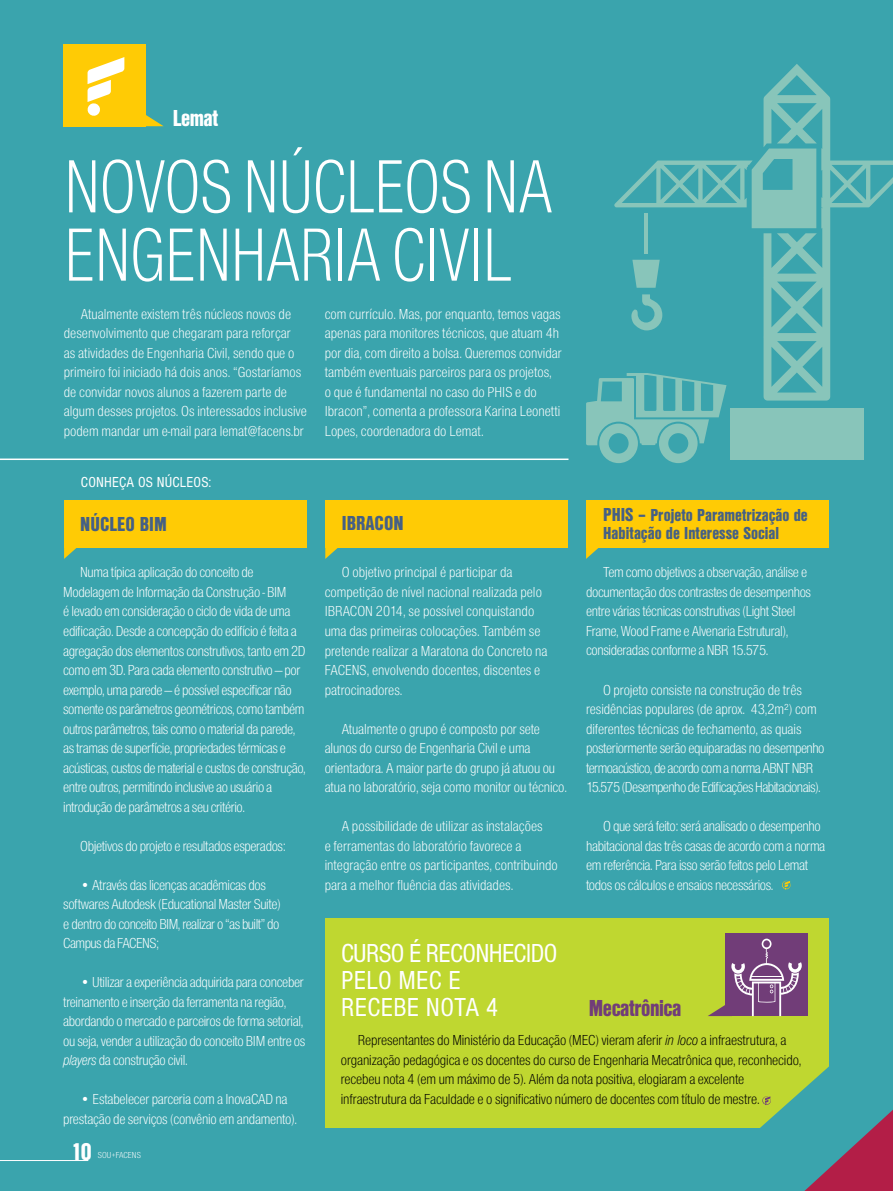
<style>
.page{position:relative;width:893px;height:1191px;background:#3aa4ad}
.page>*{position:absolute;margin:0;border:0;box-sizing:border-box;transform-origin:0 0}
.t1{font:78px "Nimbus Sans DOT Ligh Cond";letter-spacing:-.01em;color:#fff;scale:.89 1}
.t2{font:condensed 27px/27px "Nimbus Sans DOT";letter-spacing:-.025em;color:#fff}
.t3{font:condensed 27px/27px "Nimbus Sans DOT";letter-spacing:.015em;color:#fff}
.t4{font:25.2px "Nimbus Sans DOT Blac Cond";color:#fff}
.t5{font:24px "Nimbus Sans DOT Blac Cond";color:#713d78}
.t6{font:24px "Nimbus Sans DOT Blac Cond";color:#fff}
.t7{font:21px "Nimbus Sans DOT Blac Cond";color:#456085}
.t8{font:18px/18px "Nimbus Sans DOT Blac Cond";color:#456085}
.t9{font:15px/19.5px "Nimbus Sans DOT Ligh Cond";letter-spacing:-.025em;color:#fff}
.t10{font:15px/19.5px "Nimbus Sans DOT Ligh Cond";color:#fff}
.t11{font:15px/19.5px "Nimbus Sans DOT Ligh Cond";letter-spacing:-.01em;color:#000}
.t12{font:condensed 15px "Nimbus Sans DOT";letter-spacing:.015em;color:#fff}
.t13{font:9px "Nimbus Sans DOT Ligh Cond";color:#fff}
.s1{font-size:19.5px}
.s2{font-family:"Nimbus Sans DOT Ligh Cond Ital"}
</style>
<div class="page">
<svg style="left:614px;top:64px;width:278px;height:336px"></svg>
<svg style="left:752px;top:96px;width:79px;height:242px"></svg>
<div style="left:730px;top:409px;width:133px;height:51px;background:#88c5ba"></div>
<hr style="left:644px;top:213px;width:4px;height:40px;background:#88c5ba">
<svg style="left:632px;top:260px;width:28px;height:28px"></svg>
<svg style="left:629px;top:294px;width:33px;height:36px"></svg>
<hr style="left:892px;top:0;width:1px;height:1191px;background:#b31e47">
<hr style="left:0;top:1160px;width:88px;height:1px;background:#fff">
<div style="left:586px;top:500px;width:242px;height:27px;background:#ffcb05"></div>
<div style="left:586px;top:521px;width:242px;height:26px;background:#ffcb05"></div>
<svg style="left:586px;top:547px;width:43px;height:12px"></svg>
<div style="left:64px;top:44px;width:82px;height:82px;background:#ffcb05"></div>
<svg style="left:146px;top:115px;width:17px;height:11px"></svg>
<svg style="left:782px;top:880px;width:8px;height:9px"></svg>
<div style="left:325px;top:500px;width:243px;height:27px;background:#ffcb05"></div>
<div style="left:325px;top:521px;width:243px;height:26px;background:#ffcb05"></div>
<svg style="left:325px;top:547px;width:43px;height:12px"></svg>
<hr style="left:0;top:458px;width:568px;height:2px;background:#fff">
<div style="left:325px;top:918px;width:504px;height:209px;background:#bfd730"></div>
<div style="left:725px;top:933px;width:82px;height:83px;background:#713d78"></div>
<svg style="left:708px;top:938px;width:94px;height:78px"></svg>
<div style="left:64px;top:500px;width:242px;height:27px;background:#ffcb05"></div>
<div style="left:64px;top:521px;width:242px;height:26px;background:#ffcb05"></div>
<svg style="left:64px;top:547px;width:43px;height:12px"></svg>
<svg style="left:586px;top:373px;width:140px;height:90px"></svg>
<svg style="left:884px;top:0;width:9px;height:68px"></svg>
<svg style="left:747px;top:1051px;width:146px;height:140px"></svg>
<svg style="left:87px;top:57px;width:37px;height:59px"></svg>
<h3 class="t6" style="left:173px;top:105px;width:47px">Lemat</h3>
<h1 class="t1" style="left:64px;top:143px;width:77px">Novos</h1>
<h1 class="t1" style="left:243px;top:143px;width:114px">Núcleos</h1>
<h1 class="t1" style="left:483px;top:143px;width:38px">na</h1>
<h1 class="t1" style="left:64px;top:212px;width:71px">Engen</h1>
<h1 class="t1" style="left:231px;top:212px;width:242px">haria Civil</h1>
<p class="t10" style="left:64px;top:304px;width:245px;text-indent:17px">Atualmente existem três núcleos novos de desenvolvimento que chegaram para reforçar<br>as atividades de Engenharia Civil, sendo que o primeiro foi iniciado há dois anos. “Gostaríamos de convidar novos alunos a fazerem parte de algum desses projetos. Os interessados inclusive podem mandar um e-mail para lemat@facens.br</p>
<p class="t12" style="left:81px;top:474px;width:132px">CONHEÇA OS NÚCLEOS:</p>
<p class="t10" style="left:325px;top:304px;width:239px">com currículo. Mas, por enquanto, temos vagas apenas para monitores técnicos, que atuam 4h por dia, com direito a bolsa. Queremos convidar também eventuais parceiros para os projetos,<br>o que é fundamental no caso do PHIS e do Ibracon”, comenta a professora Karina Leonetti Lopes, coordenadora do Lemat.</p>
<h3 class="t7" style="left:80px;top:511px;width:88px">NÚCLEO BIM</h3>
<h3 class="t7" style="left:342px;top:511px;width:61px">IBRACON</h3>
<p class="t8" style="left:603px;top:506px;width:206px"><span class="s1">PHIS –</span> Projeto Parametrização de<br>Habitação de Interesse Social</p>
<p class="t9" style="left:63px;top:563px;width:244px;text-indent:17px">Numa típica aplicação do conceito de Modelagem de Informação da Construção - BIM<br>é levado em consideração o ciclo de vida de uma edificação. Desde a concepção do edifício é feita a agregação dos elementos construtivos, tanto em 2D como em 3D. Para cada elemento construtivo — por exemplo, uma parede — é possível especificar não somente os parâmetros geométricos, como também outros parâmetros, tais como o material da parede, as tramas de superfície, propriedades térmicas e acústicas, custos de material e custos de construção, entre outros, permitindo inclusive ao usuário a introdução de parâmetros a seu critério.</p>
<p class="t9" style="left:80px;top:836px;width:207px">Objetivos do projeto e resultados esperados:</p>
<p class="t9" style="left:63px;top:875px;width:219px;text-indent:17px">• Através das licenças acadêmicas dos softwares Autodesk (Educational Master Suite) e dentro do conceito BIM, realizar o “as built” do Campus da FACENS;</p>
<p class="t9" style="left:63px;top:972px;width:244px;text-indent:17px">• Utilizar a experiência adquirida para conceber treinamento e inserção da ferramenta na região, abordando o mercado e parceiros de forma setorial, ou seja, vender a utilização do conceito BIM entre os <span class="s2">players</span> da construção civil.</p>
<p class="t9" style="left:63px;top:1089px;width:236px;text-align:center">• Estabelecer parceria com a InovaCAD na prestação de serviços (convênio em andamento).</p>
<h3 class="t4" style="left:71px;top:1137px;width:22px">10</h3>
<p class="t13" style="left:98px;top:1150px;width:44px">SOU+FACENS</p>
<p class="t10" style="left:325px;top:563px;width:224px;text-indent:17px">O objetivo principal é participar da competição de nível nacional realizada pelo IBRACON 2014, se possível conquistando uma das primeiras colocações. Também se pretende realizar a Maratona do Concreto na FACENS, envolvendo docentes, discentes e patrocinadores.</p>
<p class="t9" style="left:325px;top:719px;width:244px;text-indent:17px">Atualmente o grupo é composto por sete alunos do curso de Engenharia Civil e uma orientadora. A maior parte do grupo já atuou ou atua no laboratório, seja como monitor ou técnico.</p>
<p class="t10" style="left:325px;top:816px;width:235px;text-indent:17px">A possibilidade de utilizar as instalações<br>e ferramentas do laboratório favorece a integração entre os participantes, contribuindo para a melhor fluência das atividades.</p>
<h2 class="t2" style="left:341px;top:940px;width:218px">CURSO É RECONHECIDO<br>PELO MEC</h2>
<h2 class="t3" style="left:341px;top:967px;width:159px;text-indent:107px">E<br>RECEBE NOTA 4</h2>
<p class="t9" style="left:586px;top:563px;width:227px;text-indent:17px">Tem como objetivos a observação, análise e documentação dos contrastes de desempenhos entre várias técnicas construtivas (Light Steel Frame, Wood Frame e Alvenaria Estrutural), consideradas conforme a NBR 15.575.</p>
<p class="t9" style="left:586px;top:680px;width:240px;text-indent:17px">O projeto consiste na construção de três residências populares (de aprox. 43,2m²) com diferentes técnicas de fechamento, as quais posteriormente serão equiparadas no desempenho termoacústico, de acordo com a norma ABNT NBR 15.575 (Desempenho de Edificações Habitacionais).</p>
<p class="t9" style="left:586px;top:816px;width:241px;text-indent:17px">O que será feito: será analisado o desempenho habitacional das três casas de acordo com a norma em referência. Para isso serão feitos pelo Lemat todos os cálculos e ensaios necessários.</p>
<h3 class="t5" style="left:589px;top:994px;width:94px">Mecatrônica</h3>
<p class="t11" style="left:341px;top:1030px;width:462px;text-indent:17px">Representantes do Ministério da Educação (MEC) vieram aferir <span class="s2">in loco</span> a infraestrutura, a organização pedagógica e os docentes do curso de Engenharia Mecatrônica que, reconhecido, recebeu nota 4 (em um máximo de 5). Além da nota positiva, elogiaram a excelente infraestrutura da Faculdade e o significativo número de docentes com título de mestre.</p>
</div>
